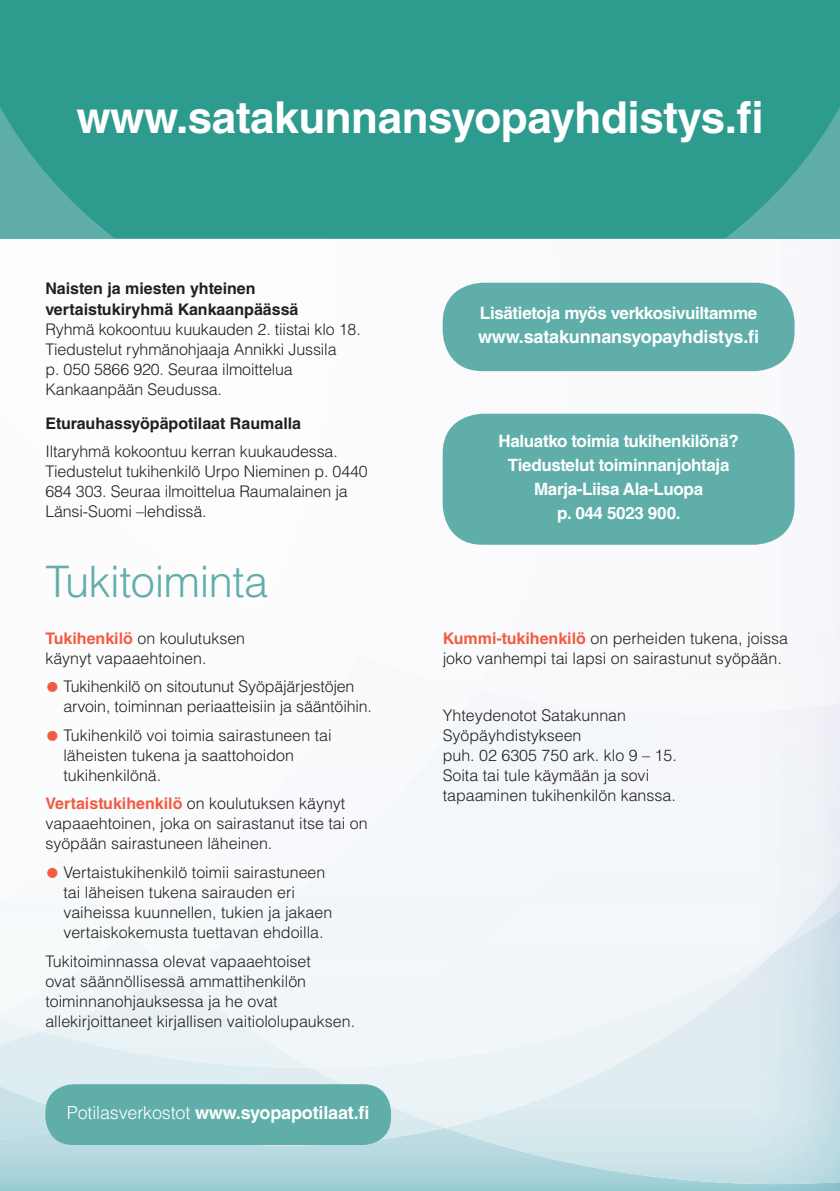
<style>
.page{position:relative;width:840px;height:1191px;background:#fff}
.page>*{position:absolute;margin:0;border:0;box-sizing:border-box;transform-origin:0 0}
.t1{font:700 44px "Helvetica LT Std";letter-spacing:-.01em;color:#fff}
.t2{font:300 43.4px "Helvetica LT Std";letter-spacing:-.01em;color:#5faeaa}
.t3{font:700 18px "Helvetica LT Std";letter-spacing:-.01em;color:#fff}
.t4{font:700 17px/23.8px "Helvetica LT Std";letter-spacing:-.02em;color:#fff;text-align:center}
.t5{font:300 16px/20px "Helvetica LT Std";color:#231f20}
.t6{font:700 16px/20px "Helvetica LT Std";color:#231f20}
.s1{font-weight:700;color:#f15c42}
.s2{font-size:28px;color:#f15c42}
.s3{font-weight:300}
</style>
<div class="page">
<img style="left:707px;top:238px;width:132px;height:15px">
<img style="left:552px;top:238px;width:155px;height:1px">
<img style="left:396px;top:238px;width:156px;height:1px">
<img style="left:32px;top:238px;width:364px;height:1px">
<img style="left:0;top:238px;width:32px;height:1px">
<img style="left:273px;top:1067px;width:172px;height:78px">
<img style="left:311px;top:1067px;width:464px;height:60px">
<img style="left:734px;top:254px;width:105px;height:459px">
<img style="left:0;top:1122px;width:55px;height:17px">
<div style="left:173px;top:713px;width:493px;height:345px;background:#f2f7f9"></div>
<img style="left:0;top:1031px;width:40px;height:13px">
<div style="left:130px;top:703px;width:346px;height:269px;background:#f3f7fa"></div>
<div style="left:0;top:933px;width:130px;height:80px;background:#f6fafb"></div>
<img style="left:130px;top:703px;width:228px;height:230px">
<img style="left:130px;top:703px;width:130px;height:154px">
<img style="left:443px;top:282px;width:121px;height:407px">
<div style="left:0;top:0;width:839px;height:238px;background:#2d9b8e"></div>
<div style="left:45px;top:1084px;width:346px;height:61px;background:#5faeaa;border-radius:28px"></div>
<div style="left:442px;top:283px;width:352px;height:88px;background:#5faeaa;border-radius:40px"></div>
<div style="left:442px;top:414px;width:352px;height:131px;background:#5faeaa;border-radius:40px"></div>
<h1 class="t1" style="left:76px;top:91px;width:688px">www.satakunnansyopayhdistys.fi</h1>
<p class="t6" style="left:45px;top:279px;width:254px">Naisten ja miesten yhteinen vertaistukiryhmä Kankaanpäässä</p>
<p class="t5" style="left:45px;top:319px;width:317px">Ryhmä kokoontuu kuukauden 2. tiistai klo 18.<br>Tiedustelut ryhmänohjaaja Annikki Jussila<br>p. 050 5866 920. Seuraa ilmoittelua Kankaanpään Seudussa.</p>
<p class="t6" style="left:45px;top:413px;width:257px">Eturauhassyöpäpotilaat Raumalla</p>
<p class="t5" style="left:45px;top:441px;width:323px">Iltaryhmä kokoontuu kerran kuukaudessa.<br>Tiedustelut tukihenkilö Urpo Nieminen p. 0440<br>684 303. Seuraa ilmoittelua Raumalainen ja Länsi-Suomi –lehdissä.</p>
<h2 class="t2" style="left:45px;top:554px;width:224px">Tukitoiminta</h2>
<p class="t5" style="left:45px;top:628px;width:201px"><span class="s1">Tukihenkilö</span> on koulutuksen käynyt vapaaehtoinen.</p>
<p class="t5" style="left:63px;top:676px;width:310px;text-indent:-18px"><span class="s2">•</span> Tukihenkilö on sitoutunut Syöpäjärjestöjen arvoin, toiminnan periaatteisiin ja sääntöihin.</p>
<p class="t5" style="left:63px;top:725px;width:269px;text-indent:-18px"><span class="s2">•</span> Tukihenkilö voi toimia sairastuneen tai läheisten tukena ja saattohoidon tukihenkilönä.</p>
<p class="t5" style="left:45px;top:793px;width:323px"><span class="s1">Vertaistukihenkilö</span> on koulutuksen käynyt vapaaehtoinen, joka on sairastanut itse tai on syöpään sairastuneen läheinen.</p>
<p class="t5" style="left:63px;top:862px;width:270px;text-indent:-18px"><span class="s2">•</span> Vertaistukihenkilö toimii sairastuneen tai läheisen tukena sairauden eri vaiheissa kuunnellen, tukien ja jakaen vertaiskokemusta tuettavan ehdoilla.</p>
<p class="t5" style="left:45px;top:950px;width:311px">Tukitoiminnassa olevat vapaaehtoiset<br>ovat säännöllisessä ammattihenkilön toiminnanohjauksessa ja he ovat allekirjoittaneet kirjallisen vaitiololupauksen.</p>
<p class="t3" style="left:67px;top:1101px;width:304px"><span class="s3">Potilasverkostot</span> www.syopapotilaat.fi</p>
<p class="t4" style="left:479px;top:301px;width:279px">Lisätietoja myös verkkosivuiltamme</p>
<p class="t3" style="left:478px;top:325px;width:282px">www.satakunnansyopayhdistys.fi</p>
<p class="t4" style="left:498px;top:429px;width:242px">Haluatko toimia tukihenkilönä?<br>Tiedustelut toiminnanjohtaja<br>Marja-Liisa Ala-Luopa<br>p. 044 5023 900.</p>
<p class="t5" style="left:442px;top:628px;width:347px"><span class="s1">Kummi-tukihenkilö</span> on perheiden tukena, joissa joko vanhempi tai lapsi on sairastunut syöpään.</p>
<p class="t5" style="left:442px;top:705px;width:235px">Yhteydenotot Satakunnan<br>Syöpäyhdistykseen<br>puh. 02 6305 750 ark. klo 9 – 15.<br>Soita tai tule käymään ja sovi tapaaminen tukihenkilön kanssa.</p>
</div>
